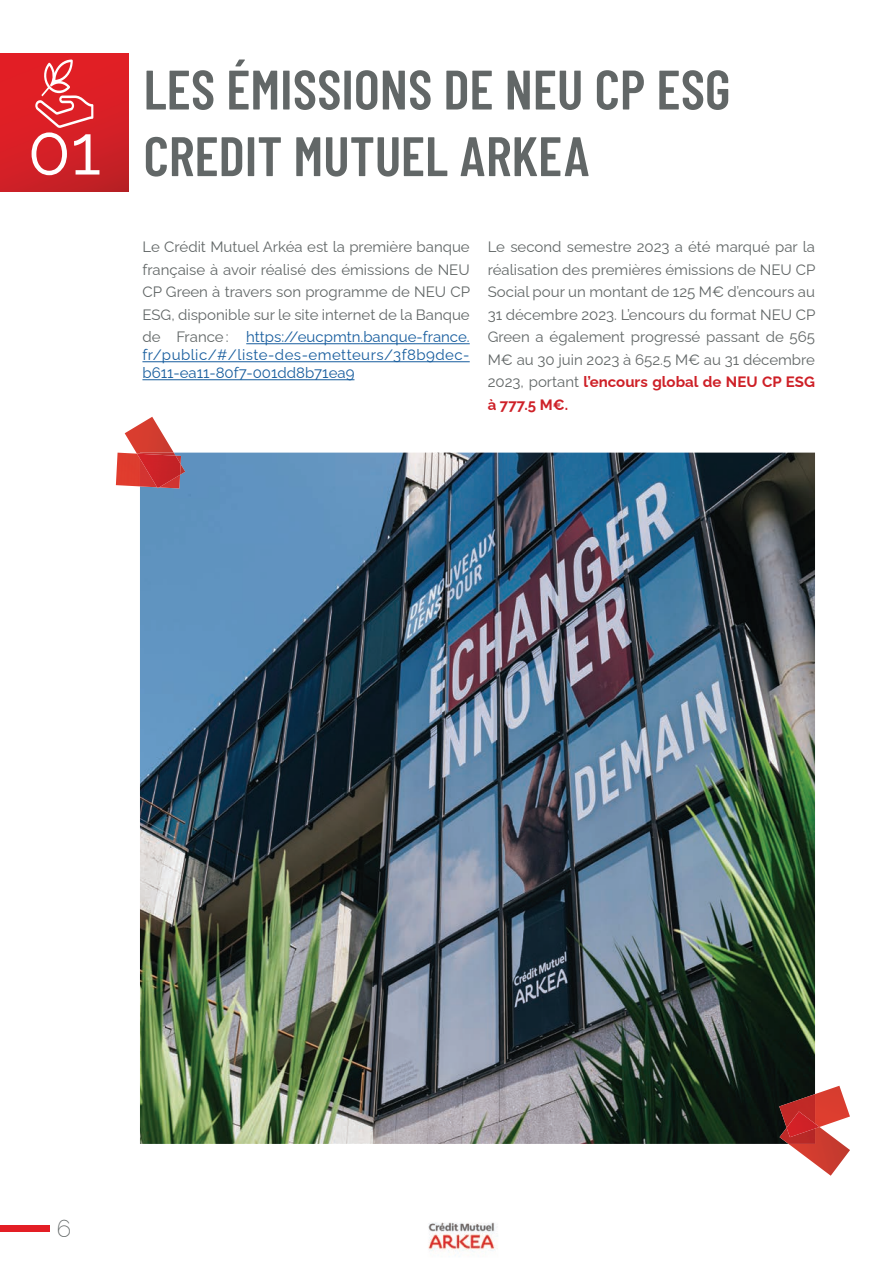
<style>
.page{position:relative;width:893px;height:1263px;background:#fff}
.page>*{position:absolute;margin:0;border:0;box-sizing:border-box;transform-origin:0 0}
.t1{font:70.5px "Raleway";color:#fff}
.t2{font:600 55.5px/66.6px "Barlow Condensed";color:#626767}
.t3{font:200 24px "Raleway";color:#626767}
.t4{font:15px/22.5px "Raleway";color:#626767;text-align:justify}
.t5{font:15px/18px "Raleway";letter-spacing:.03em;color:#175d9e}
.s1{color:#175d9e}
.s2{font-weight:700;color:#ce2027}
</style>
<div class="page">
<div style="left:0;top:1225px;width:50px;height:7px;background:#e31e25"></div>
<img style="left:428px;top:1222px;width:70px;height:34px">
<img style="left:0;top:53px;width:129px;height:138px">
<hr style="left:246px;top:343px;width:224px;height:1px;background:#175d9e">
<hr style="left:142px;top:361px;width:328px;height:1px;background:#175d9e">
<hr style="left:142px;top:379px;width:212px;height:1px;background:#175d9e">
<svg style="left:35px;top:60px;width:58px;height:68px;background:#e54a50"></svg>
<img style="left:140px;top:453px;width:675px;height:691px">
<img style="left:116px;top:453px;width:24px;height:34px">
<img style="left:125px;top:417px;width:49px;height:37px">
<img style="left:140px;top:453px;width:45px;height:35px">
<svg style="left:137px;top:454px;width:3px;height:5px"></svg>
<img style="left:815px;top:1086px;width:35px;height:41px">
<img style="left:779px;top:1094px;width:36px;height:50px">
<img style="left:788px;top:1127px;width:62px;height:49px">
<svg style="left:815px;top:1124px;width:4px;height:4px"></svg>
<img style="left:787px;top:1111px;width:28px;height:26px">
<h1 class="t1" style="left:28px;top:93px;width:75px">01</h1>
<h2 class="t2" style="left:144px;top:55px;width:588px">LES ÉMISSIONS DE NEU CP ESG<br>CREDIT MUTUEL ARKEA</h2>
<p class="t4" style="left:142px;top:234px;width:329px">Le Crédit Mutuel Arkéa est la première banque française à avoir réalisé des émissions de NEU CP Green à travers son programme de NEU CP ESG, disponible sur le site internet de la Banque de France : <span class="s1">https://eucpmtn.banque-france.</span></p>
<p class="t5" style="left:142px;top:344px;width:329px">fr/public/#/liste-des-emetteurs/3f8b9dec&shy;b611-ea11-80f7-001dd8b71ea9</p>
<p class="t4" style="left:488px;top:234px;width:329px">Le second semestre 2023 a été marqué par la réalisation des premières émissions de NEU CP Social pour un montant de 125 M€ d’encours au 31 décembre 2023. L’encours du format NEU CP Green a également progressé passant de 565<br>M€ au 30 juin 2023 à 652.5 M€ au 31 décembre 2023, portant <span class="s2">l’encours global de NEU CP ESG à 777.5 M€.</span></p>
<h3 class="t3" style="left:57px;top:1209px;width:16px">6</h3>
</div>
